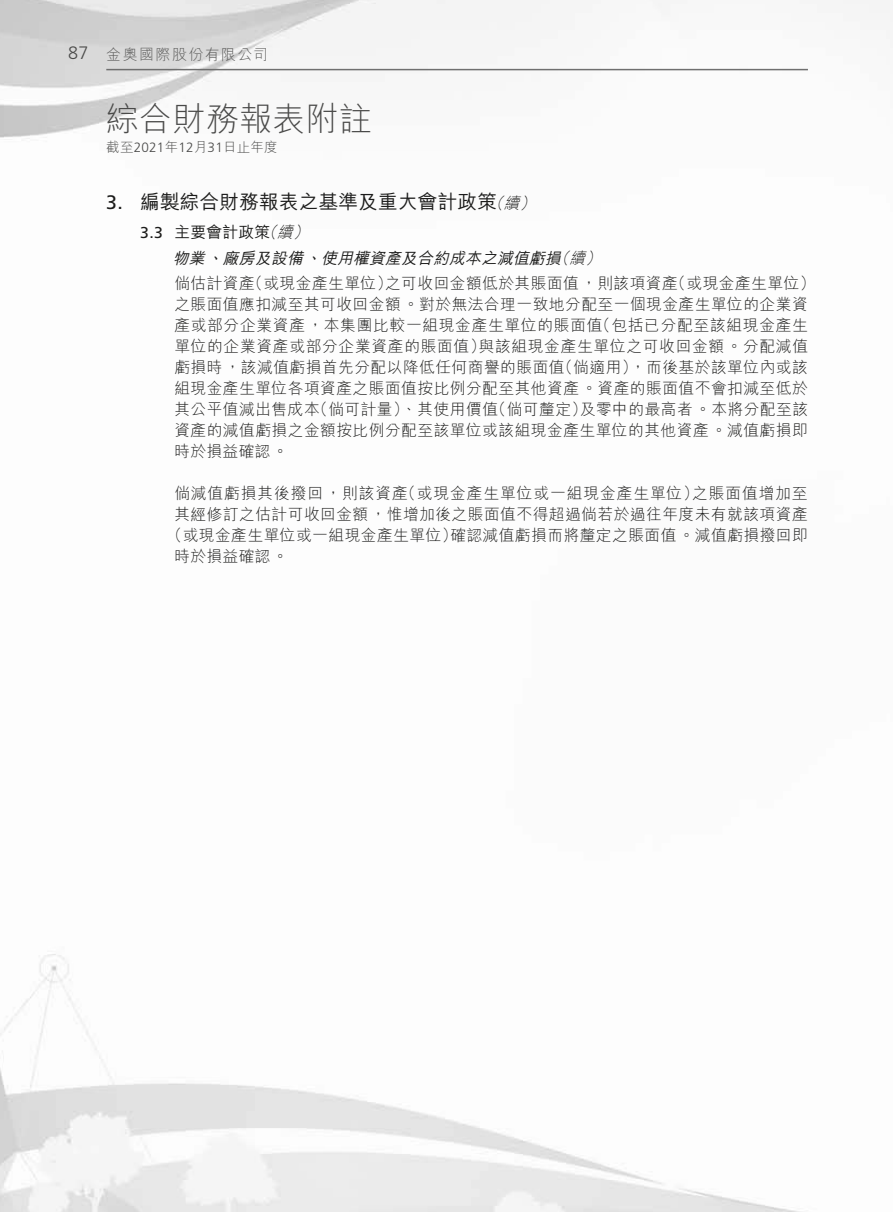
<style>
.page{position:relative;width:893px;height:1212px;background:#fff}
.page>*{position:absolute;margin:0;border:0;box-sizing:border-box;transform-origin:0 0}
.t1{font:300 33px "M Hei HK";letter-spacing:.005em;color:#4a4a49}
.t2{font:500 19.5px "M Hei HK";letter-spacing:.015em;color:#1c1c1b}
.t3{font:19.5px "Frutiger LT Std";color:#1c1c1b}
.t4{font:300 18px "Frutiger LT Std";color:#4a4a49}
.t5{font:300 15.75px/21px "M Hei HK";letter-spacing:.03em;color:#1c1c1b}
.t6{font:300 15.75px "M Hei HK";letter-spacing:.055em;color:#1c1c1b}
.t7{font:italic 500 15.75px "M Hei HK";color:#1c1c1b}
.t8{font:italic 300 15.75px "M Hei HK";color:#1c1c1b}
.t9{font:500 15.75px "M Hei HK";letter-spacing:.015em;color:#1c1c1b}
.t10{font:15.75px "Frutiger LT Std";color:#1c1c1b}
.t11{font:300 15px "M Hei HK";letter-spacing:.095em;color:#575756}
.t12{font:300 13.5px "M Hei HK";letter-spacing:.015em;color:#4a4a49}
.s1{font-family:"Frutiger LT Std"}
.s2{font-weight:300;font-style:italic}
.s3{font-weight:300}
</style>
<div class="page">
<img style="left:0;top:0;width:891px;height:1212px">
<hr style="left:106px;top:69px;width:702px;height:1px;background:#6f6f6f">
<p class="t4" style="left:68px;top:43px;width:22px">87</p>
<p class="t11" style="left:106px;top:44px;width:163px">金奧國際股份有限公司</p>
<h1 class="t1" style="left:106px;top:96px;width:267px">綜合財務報表附註</h1>
<p class="t12" style="left:106px;top:138px;width:173px">截至<span class="s1">2021</span>年<span class="s1">12</span>月<span class="s1">31</span>日止年度</p>
<p class="t3" style="left:106px;top:191px;width:18px">3.</p>
<p class="t2" style="left:140px;top:187px;width:358px">編製綜合財務報表之基準及重大會計政策</p>
<p class="t8" style="left:504px;top:192px;width:22px">續</p>
<p class="t8" style="left:488px;top:192px;width:22px">（</p>
<p class="t8" style="left:520px;top:192px;width:22px">(</p>
<p class="t10" style="left:140px;top:224px;width:24px">3.3</p>
<p class="t9" style="left:174px;top:221px;width:125px">主要會計政策<span class="s2">續</span></p>
<p class="t8" style="left:261px;top:221px;width:22px">（</p>
<p class="t8" style="left:293px;top:221px;width:22px">(</p>
<p class="t7" style="left:321px;top:246px;width:270px">使用權資產及合約成本之減值虧損<span class="s3">續</span></p>
<p class="t8" style="left:553px;top:247px;width:22px">（</p>
<p class="t8" style="left:585px;top:247px;width:22px">(</p>
<p class="t7" style="left:223px;top:246px;width:86px">廠房及設備</p>
<p class="t7" style="left:173px;top:246px;width:38px">物業</p>
<p class="t7" style="left:207px;top:246px;width:22px">、</p>
<p class="t7" style="left:305px;top:246px;width:22px">、</p>
<p class="t5" style="left:247px;top:272px;width:147px">（或現金產生單位）</p>
<p class="t5" style="left:670px;top:272px;width:147px">（或現金產生單位(</p>
<p class="t5" style="left:385px;top:272px;width:294px">之可收回金額低於其賬面值，則該項資產</p>
<p class="t5" style="left:174px;top:272px;width:82px">倘估計資產</p>
<p class="t5" style="left:174px;top:293px;width:635px">之賬面值應扣減至其可收回金額。對於無法合理一致地分配至一個現金產生單位的企業資</p>
<p class="t5" style="left:595px;top:314px;width:214px">（包括已分配至該組現金產生</p>
<p class="t5" style="left:479px;top:314px;width:331px;text-indent:-304px">產或部分企業資產，本集團比較一組現金產生單位的賬面值<br>與該組現金產生單位之可收回金額。分配減值</p>
<p class="t5" style="left:174px;top:335px;width:313px">單位的企業資產或部分企業資產的賬面值）</p>
<p class="t5" style="left:174px;top:356px;width:392px">虧損時，該減值虧損首先分配以降低任何商譽的賬面值</p>
<p class="t5" style="left:174px;top:377px;width:635px">組現金產生單位各項資產之賬面值按比例分配至其他資產。資產的賬面值不會扣減至低於</p>
<p class="t5" style="left:580px;top:398px;width:230px">及零中的最高者。本將分配至該</p>
<p class="t5" style="left:557px;top:356px;width:252px">（倘適用，）而後基於該單位內或該</p>
<p class="t5" style="left:312px;top:398px;width:187px">（倘可計量）、其使用價值</p>
<p class="t5" style="left:490px;top:398px;width:98px">（倘可釐定）</p>
<p class="t5" style="left:174px;top:398px;width:635px">其公平值減出售成本<br>資產的減值虧損之金額按比例分配至該單位或該組現金產生單位的其他資產。減值虧損即時於損益確認。</p>
<p class="t6" style="left:692px;top:482px;width:117px">之賬面值增加至</p>
<p class="t6" style="left:400px;top:482px;width:300px">（或現金產生單位或一組現金產生單位）</p>
<p class="t6" style="left:174px;top:482px;width:235px">倘減值虧損其後撥回，則該資產</p>
<p class="t5" style="left:174px;top:503px;width:635px">其經修訂之估計可收回金額，惟增加後之賬面值不得超過倘若於過往年度未有就該項資產</p>
<p class="t5" style="left:450px;top:524px;width:359px">確認減值虧損而將釐定之賬面值。減值虧損撥回即</p>
<p class="t5" style="left:174px;top:524px;width:285px;text-indent:-8px">（或現金產生單位或一組現金產生單位）時於損益確認。</p>
</div>
